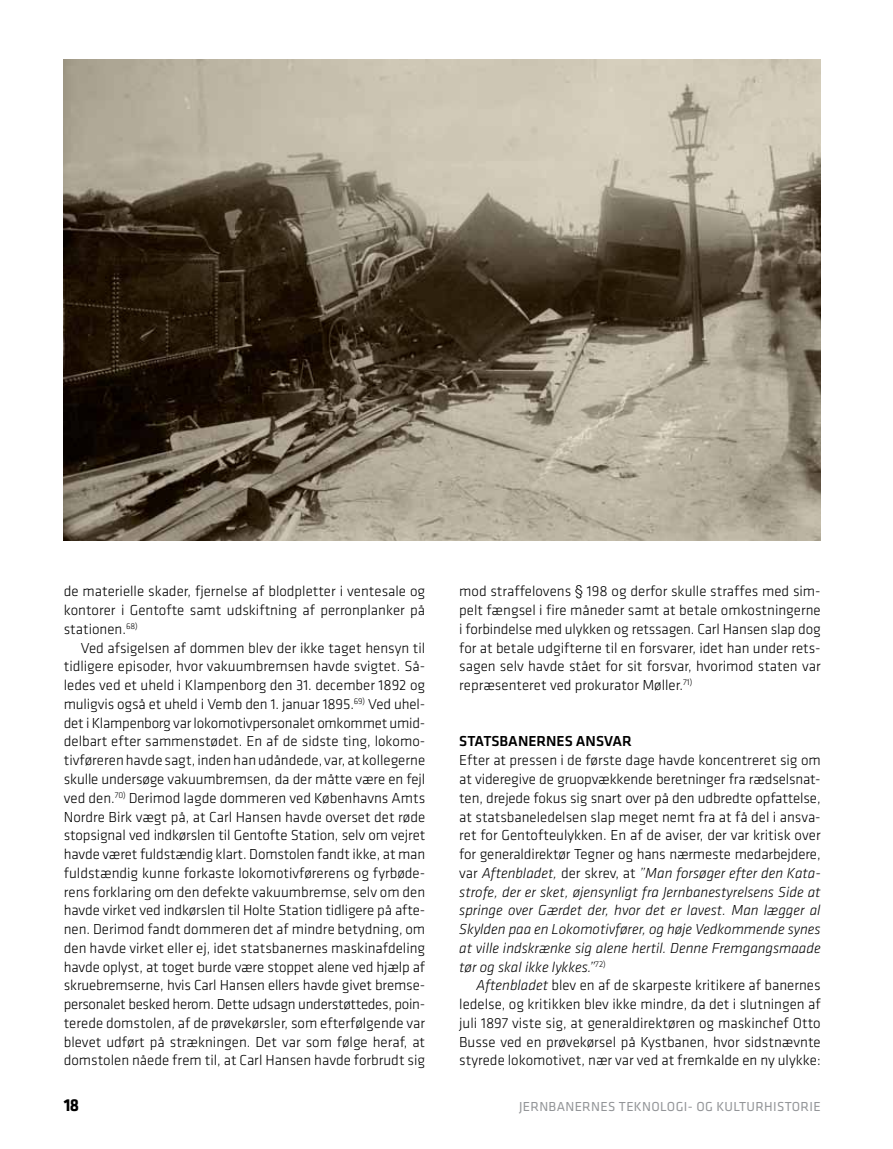
<style>
.page{position:relative;width:893px;height:1149px;background:#fff}
.page>*{position:absolute;margin:0;border:0;box-sizing:border-box;transform-origin:0 0}
.t1{font:700 18px "Klavika";color:#000}
.t2{font:300 15px/18.8px "Klavika";color:#000;text-align:justify}
.t3{font:500 15px "Klavika";color:#000}
.t4{font:13.5px "Klavika";letter-spacing:.025em;color:#939598}
.s1{font-family:"Helvetica Neue"}
.s2{font-style:italic}
</style>
<div class="page">
<img style="left:64px;top:60px;width:757px;height:480px">
<p class="t2" style="left:64px;top:581px;width:363px">de materielle skader, fjernelse af blodpletter i ventesale og kontorer i Gentofte samt udskiftning af perronplanker på stationen.<sup>68)</sup></p>
<p class="t2" style="left:64px;top:638px;width:363px;text-indent:17px">Ved afsigelsen af dommen blev der ikke taget hensyn til tidligere episoder, hvor vakuumbremsen havde svigtet. Så&shy;ledes ved et uheld i Klampenborg den 31. december 1892 og muligvis også et uheld i Vemb den 1. januar 1895.<sup>69)</sup> Ved uhel&shy;det i Klampenborg var lokomotivpersonalet omkommet umid&shy;delbart efter sammenstødet. En af de sidste ting, lokomo&shy;tivføreren havde sagt, inden han udåndede, var, at kollegerne skulle undersøge vakuumbremsen, da der måtte være en fejl ved den.<sup>70)</sup> Derimod lagde dommeren ved Københavns Amts Nordre Birk vægt på, at Carl Hansen havde overset det røde stopsignal ved indkørslen til Gentofte Station, selv om vejret havde været fuldstændig klart. Domstolen fandt ikke, at man fuldstændig kunne forkaste lokomotivførerens og fyrbøde&shy;rens forklaring om den defekte vakuumbremse, selv om den havde virket ved indkørslen til Holte Station tidligere på afte&shy;nen. Derimod fandt dommeren det af mindre betydning, om den havde virket eller ej, idet statsbanernes maskinafdeling havde oplyst, at toget burde være stoppet alene ved hjælp af skruebremserne, hvis Carl Hansen ellers havde givet bremse&shy;personalet besked herom. Dette udsagn understøttedes, poin&shy;terede domstolen, af de prøvekørsler, som efterfølgende var blevet udført på strækningen. Det var som følge heraf, at domstolen nåede frem til, at Carl Hansen havde forbrudt sig</p>
<p class="t2" style="left:459px;top:581px;width:363px">mod straffelovens <span class="s1">§</span> 198 og derfor skulle straffes med sim&shy;pelt fængsel i fire måneder samt at betale omkostningerne i forbindelse med ulykken og retssagen. Carl Hansen slap dog for at betale udgifterne til en forsvarer, idet han under rets&shy;sagen selv havde stået for sit forsvar, hvorimod staten var repræsenteret ved prokurator Møller.<sup>71)</sup></p>
<p class="t3" style="left:459px;top:731px;width:174px">STATSBANERNES ANSVAR</p>
<p class="t2" style="left:459px;top:750px;width:363px">Efter at pressen i de første dage havde koncentreret sig om at videregive de gruopvækkende beretninger fra rædselsnat&shy;ten, drejede fokus sig snart over på den udbredte opfattelse, at statsbaneledelsen slap meget nemt fra at få del i ansva&shy;ret for Gentofteulykken. En af de aviser, der var kritisk over for generaldirektør Tegner og hans nærmeste medarbejdere, var <span class="s2">Aftenbladet,</span> der skrev, at <span class="s2">”Man forsøger efter den Kata&shy;strofe, der er sket, øjensynligt fra Jernbanestyrelsens Side at springe over Gærdet der, hvor det er lavest. Man lægger al Skylden paa en Lokomotivfører, og høje Vedkommende synes at ville indskrænke sig alene hertil. Denne Fremgangsmaade tør og skal ikke lykkes.”</span><sup>72)</sup></p>
<p class="t2" style="left:459px;top:975px;width:363px;text-indent:17px"><span class="s2">Aftenbladet</span> blev en af de skarpeste kritikere af banernes ledelse, og kritikken blev ikke mindre, da det i slutningen af juli 1897 viste sig, at generaldirektøren og maskinchef Otto Busse ved en prøvekørsel på Kystbanen, hvor sidstnævnte styrede lokomotivet, nær var ved at fremkalde en ny ulykke:</p>
<p class="t1" style="left:64px;top:1092px;width:17px">18</p>
<p class="t4" style="left:519px;top:1097px;width:303px">JERNBANERNES TEKNOLOGI- OG KULTURHISTORIE</p>
</div>
